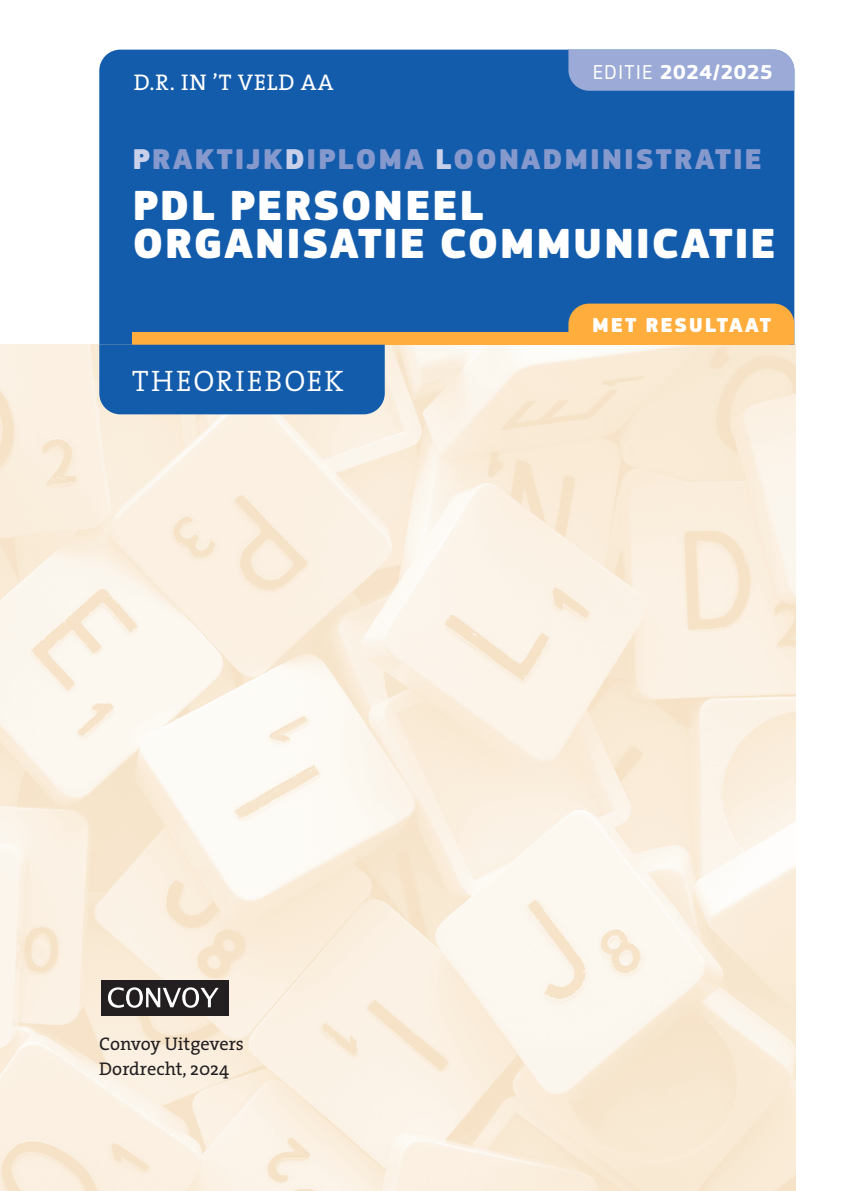
<style>
.page{position:relative;width:844px;height:1191px;background:#fff}
.page>*{position:absolute;margin:0;border:0;box-sizing:border-box;transform-origin:0 0}
.t1{font:900 43.75px/38.5px "EC Square Sans Pro Extra";letter-spacing:.035em;color:#fff}
.t2{font:900 29.75px "EC Square Sans Pro Extra";letter-spacing:.065em;color:#8699cd}
._01_TB-OPG-UITW{font:29.75px "The Serif Semi Light Caps";letter-spacing:.065em;color:#fff}
._01_Auteur{font:22.75px "The Serif Regular Caps";letter-spacing:.045em;color:#fff}
._01_Editie{font:700 21px "EC Square Sans Pro";letter-spacing:.03em;color:#fff}
.t3{font:900 21px "EC Square Sans Pro Extra";letter-spacing:.085em;color:#fff}
.t4{font:18.38px "The Serif";color:#231f20}
.s1{font-weight:400}
.s2{color:#c9d0e9}
</style>
<div class="page">
<img style="left:0;top:345px;width:795px;height:846px">
<div style="left:99px;top:50px;width:695px;height:295px;background:#135cab"></div>
<div style="left:132px;top:332px;width:656px;height:13px;background:#ffad3d"></div>
<div style="left:568px;top:303px;width:226px;height:42px;background:#ffad3d"></div>
<div style="left:568px;top:50px;width:226px;height:41px;background:#9baad6"></div>
<div style="left:99px;top:345px;width:285px;height:69px;background:#135cab"></div>
<div style="left:101px;top:980px;width:127px;height:35px;background:#231f20"></div>
<svg style="left:108px;top:987px;width:110px;height:20px"></svg>
<p class="_01_Auteur" style="left:134px;top:64px;width:201px">D.R. IN ’T VELD AA</p>
<p class="_01_Editie" style="left:592px;top:60px;width:181px"><span class="s1">EDITIE</span> 2024/2025</p>
<p class="t2" style="left:132px;top:140px;width:631px"><span class="s2">P</span>RAKTIJK<span class="s2">D</span>IPLOMA <span class="s2">L</span>OONADMINISTRATIE</p>
<p class="t1" style="left:132px;top:188px;width:644px">PDL PERSONEEL<br>ORGANISATIE COMMUNICATIE</p>
<p class="_01_TB-OPG-UITW" style="left:132px;top:356px;width:213px">THEORIEBOEK</p>
<p class="t3" style="left:592px;top:312px;width:180px">MET RESULTAAT</p>
<p class="t4" style="left:99px;top:1028px;width:146px">Convoy Uitgevers</p>
<p class="t4" style="left:99px;top:1053px;width:131px">Dordrecht, 2024</p>
</div>
